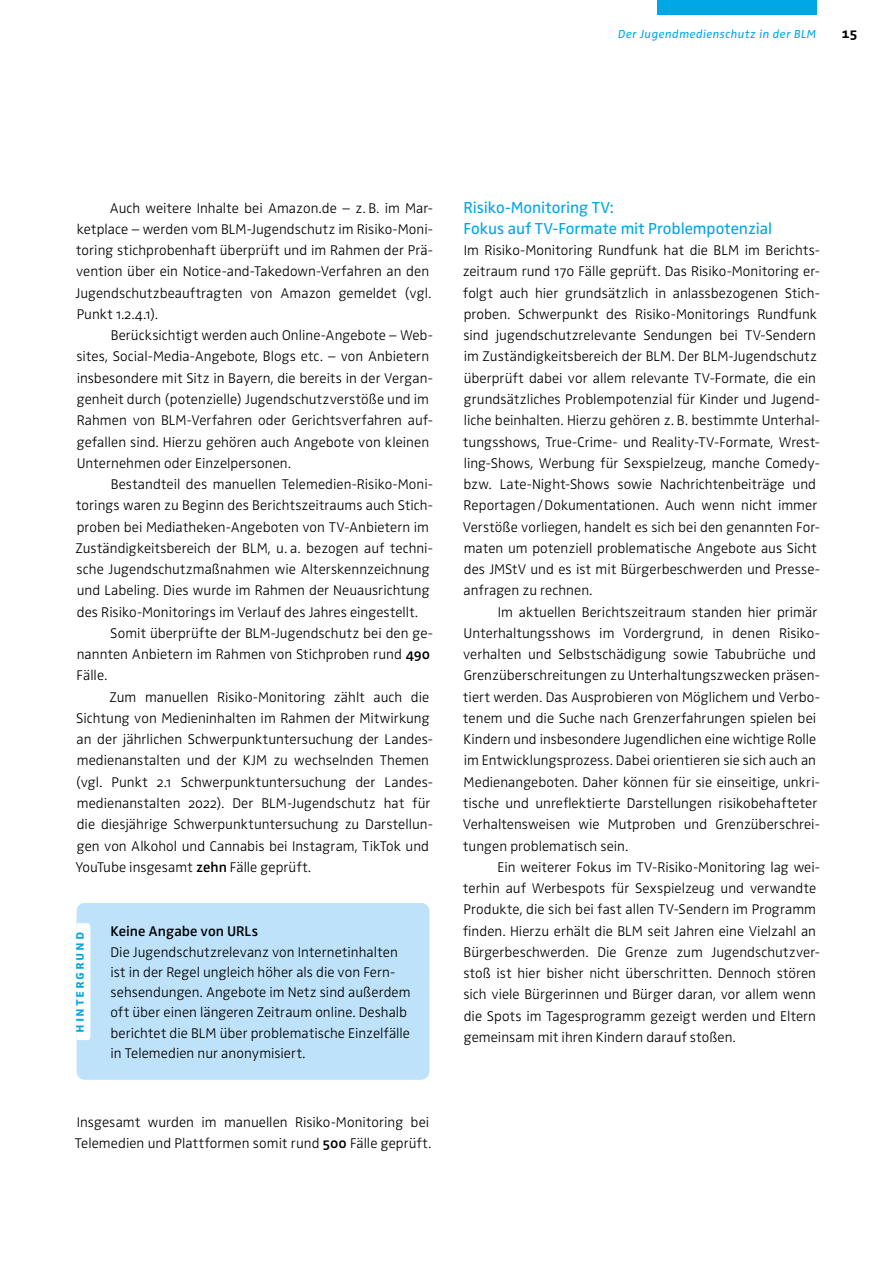
<style>
.page{position:relative;width:893px;height:1263px;background:#fff}
.page>*{position:absolute;margin:0;border:0;box-sizing:border-box;transform-origin:0 0}
.t1{font:16.5px/21.3px "Zwo OT";letter-spacing:-.005em;color:#00a7e5}
.t2{font:300 14.55px/21.3px "Zwo OT";letter-spacing:.005em;color:#000}
.t3{font:600 14.55px "Zwo OT";color:#000}
.t4{font:700 14.55px "Zwo OT";letter-spacing:.105em;color:#00a7e5}
.t5{font:700 14.55px "Zwo OT";color:#000}
.t6{font:italic 12px "Zwo OT";letter-spacing:.035em;color:#00a7e5}
.s1{font-weight:600}
</style>
<div class="page">
<div style="left:657px;top:0;width:159px;height:15px;background:#00a7e5"></div>
<div style="left:77px;top:903px;width:352px;height:177px;background:#bde2f9;border-radius:9px"></div>
<div style="left:77px;top:923px;width:13px;height:117px;background:#fff"></div>
<p class="t6" style="left:618px;top:27px;width:200px">Der Jugendmedienschutz in der BLM</p>
<p class="t5" style="left:841px;top:25px;width:18px">15</p>
<p class="t2" style="left:76px;top:197px;width:359px;text-indent:34px">Auch weitere Inhalte bei Amazon.de – z. B. im Mar&shy;ketplace – werden vom BLM-Jugendschutz im Risiko-Moni&shy;toring stichprobenhaft überprüft und im Rahmen der Prä&shy;vention über ein Notice-and-Takedown-Verfahren an den Jugendschutzbeauftragten von Amazon gemeldet (vgl.<br>Punkt 1.2.4.1).</p>
<p class="t2" style="left:76px;top:325px;width:358px;text-indent:34px">Berücksichtigt werden auch Online-Angebote – Web&shy;sites, Social-Media-Angebote, Blogs etc. – von Anbietern insbesondere mit Sitz in Bayern, die bereits in der Vergan&shy;genheit durch (potenzielle) Jugendschutzverstöße und im Rahmen von BLM-Verfahren oder Gerichtsverfahren auf&shy;gefallen sind. Hierzu gehören auch Angebote von kleinen Unternehmen oder Einzelpersonen.</p>
<p class="t2" style="left:75px;top:474px;width:359px;text-indent:35px">Bestandteil des manuellen Telemedien-Risiko-Moni&shy;torings waren zu Beginn des Berichtszeitraums auch Stich&shy;proben bei Mediatheken-Angeboten von TV-Anbietern im Zuständigkeitsbereich der BLM, u. a. bezogen auf techni&shy;sche Jugendschutzmaßnahmen wie Alterskennzeichnung und Labeling. Dies wurde im Rahmen der Neuausrichtung des Risiko-Monitorings im Verlauf des Jahres eingestellt.</p>
<p class="t2" style="left:77px;top:623px;width:358px;text-indent:34px">Somit überprüfte der BLM-Jugendschutz bei den ge&shy;nannten Anbietern im Rahmen von Stichproben rund <span class="s1">490<br></span>Fälle.</p>
<p class="t2" style="left:75px;top:686px;width:359px;text-indent:34px">Zum manuellen Risiko-Monitoring zählt auch die Sichtung von Medieninhalten im Rahmen der Mitwirkung an der jährlichen Schwerpunktuntersuchung der Landes&shy;medienanstalten und der KJM zu wechselnden Themen (vgl. Punkt 2.1 Schwerpunktuntersuchung der Landes&shy;medienanstalten 2022). Der BLM-Jugendschutz hat für die diesjährige Schwerpunktuntersuchung zu Darstellun&shy;gen von Alkohol und Cannabis bei Instagram, TikTok und YouTube insgesamt <span class="s1">zehn</span> Fälle geprüft.</p>
<p class="t4" style="left:70px;top:1033px;width:102px;rotate:-90deg">hintergrund</p>
<p class="t3" style="left:111px;top:922px;width:149px">Keine Angabe von URLs</p>
<p class="t2" style="left:111px;top:942px;width:302px;line-height:20.2px">Die Jugendschutzrelevanz von Internetinhalten ist in der Regel ungleich höher als die von Fern&shy;sehsendungen. Angebote im Netz sind außerdem oft über einen längeren Zeitraum online. Deshalb berichtet die BLM über problematische Einzelfälle in Telemedien nur anonymisiert.</p>
<p class="t2" style="left:75px;top:1112px;width:358px">Insgesamt wurden im manuellen Risiko-Monitoring bei<br>Telemedien und Plattformen somit rund <span class="s1">500</span> Fälle geprüft.</p>
<p class="t1" style="left:464px;top:197px;width:310px">Risiko-Monitoring TV:<br>Fokus auf TV-Formate mit Problempotenzial</p>
<p class="t2" style="left:463px;top:240px;width:359px">Im Risiko-Monitoring Rundfunk hat die BLM im Berichts&shy;zeitraum rund 170 Fälle geprüft. Das Risiko-Monitoring er&shy;folgt auch hier grundsätzlich in anlassbezogenen Stich&shy;proben. Schwerpunkt des Risiko-Monitorings Rundfunk sind jugendschutzrelevante Sendungen bei TV-Sendern im Zuständigkeitsbereich der BLM. Der BLM-Jugendschutz überprüft dabei vor allem relevante TV-Formate, die ein grundsätzliches Problempotenzial für Kinder und Jugend&shy;liche beinhalten. Hierzu gehören z. B. bestimmte Unterhal&shy;tungsshows, True-Crime- und Reality-TV-Formate, Wrest&shy;ling-Shows, Werbung für Sexspielzeug, manche Comedy&shy;bzw. Late-Night-Shows sowie Nachrichtenbeiträge und Reportagen/Dokumentationen. Auch wenn nicht immer Verstöße vorliegen, handelt es sich bei den genannten For&shy;maten um potenziell problematische Angebote aus Sicht des JMStV und es ist mit Bürgerbeschwerden und Presse&shy;anfragen zu rechnen.</p>
<p class="t2" style="left:463px;top:601px;width:359px;text-indent:35px">Im aktuellen Berichtszeitraum standen hier primär Unterhaltungsshows im Vordergrund, in denen Risiko&shy;verhalten und Selbstschädigung sowie Tabubrüche und Grenzüberschreitungen zu Unterhaltungszwecken präsen&shy;tiert werden. Das Ausprobieren von Möglichem und Verbo&shy;tenem und die Suche nach Grenzerfahrungen spielen bei Kindern und insbesondere Jugendlichen eine wichtige Rolle im Entwicklungsprozess. Dabei orientieren sie sich auch an Medienangeboten. Daher können für sie einseitige, unkri&shy;tische und unreflektierte Darstellungen risikobehafteter Verhaltensweisen wie Mutproben und Grenzüberschrei&shy;tungen problematisch sein.</p>
<p class="t2" style="left:463px;top:857px;width:358px;text-indent:34px">Ein weiterer Fokus im TV-Risiko-Monitoring lag wei&shy;terhin auf Werbespots für Sexspielzeug und verwandte Produkte, die sich bei fast allen TV-Sendern im Programm finden. Hierzu erhält die BLM seit Jahren eine Vielzahl an Bürgerbeschwerden. Die Grenze zum Jugendschutzver&shy;stoß ist hier bisher nicht überschritten. Dennoch stören sich viele Bürgerinnen und Bürger daran, vor allem wenn die Spots im Tagesprogramm gezeigt werden und Eltern gemeinsam mit ihren Kindern darauf stoßen.</p>
</div>
